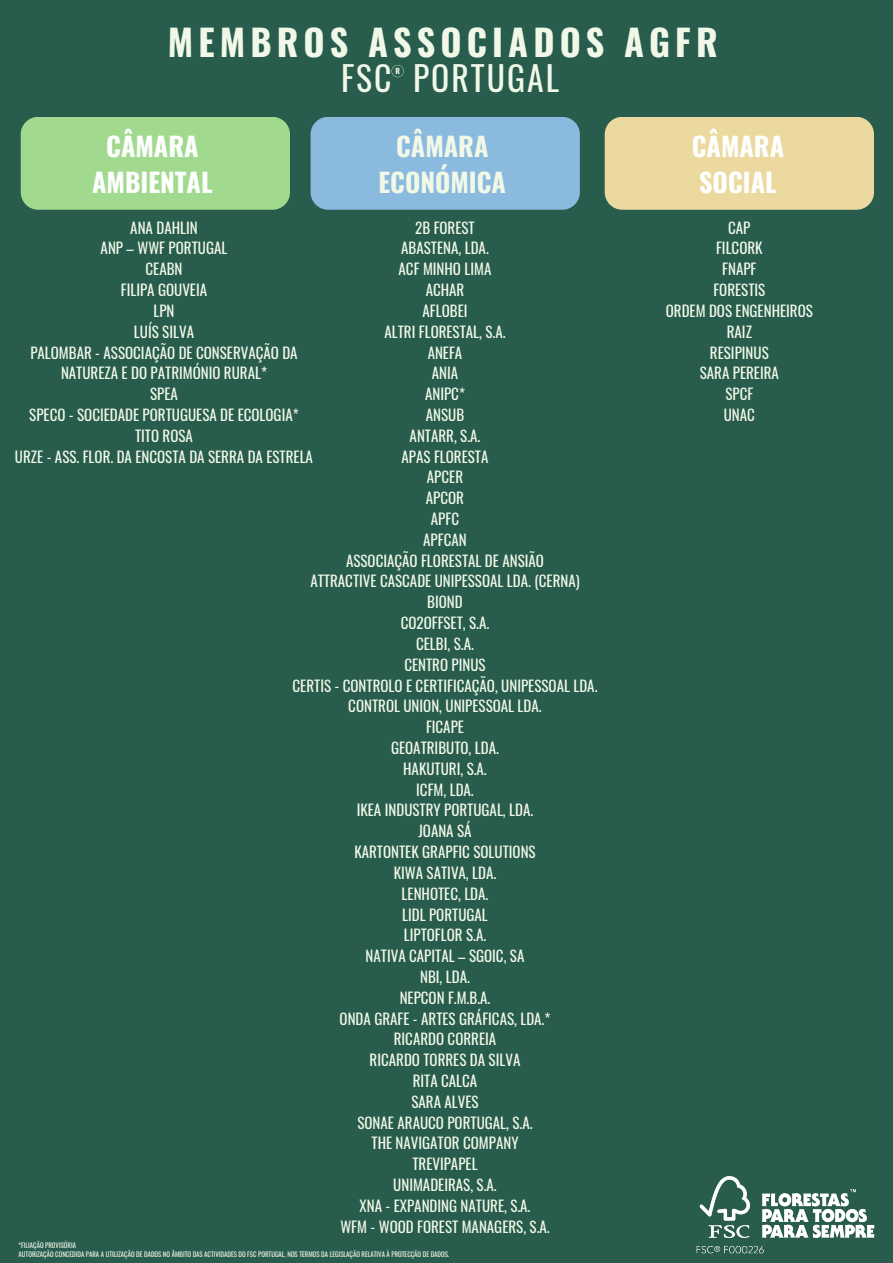
<style>
.page{position:relative;width:893px;height:1263px;background:#285c4d}
.page>*{position:absolute;margin:0;border:0;box-sizing:border-box;transform-origin:0 0}
.t1{font:700 36.15px "Oswald";letter-spacing:.14em;color:#f1f8e8}
.t2{font:33.67px "Oswald";letter-spacing:.06em;color:#f1f8e8}
.t3{font:700 26.25px/36.6px "Oswald";color:#fff;text-align:center}
.t4{font:700 26.25px/36.6px "Oswald";color:#f1f8e8;text-align:center}
.t5{font:15px/20.9px "Oswald";color:#f1f8e8;text-align:center}
.t6{font:700 7.57px "Oswald";color:#f1f8e8}
.t7{font:6.75px "Oswald";color:#f1f8e8}
</style>
<div class="page">
<div style="left:21px;top:117px;width:269px;height:93px;background:#a1da8e;border-radius:18px"></div>
<div style="left:605px;top:117px;width:269px;height:93px;background:#ebd99f;border-radius:18px"></div>
<div style="left:310px;top:117px;width:270px;height:93px;background:#8abadd;border-radius:18px"></div>
<svg style="left:391px;top:65px;width:13px;height:12px"></svg>
<img style="left:699px;top:1176px;width:176px;height:62px">
<img style="left:696px;top:1245px;width:68px;height:9px">
<h3 class="t1" style="left:168px;top:14px;width:551px">MEMBROS ASSOCIADOS AGFR</h3>
<h3 class="t3" style="left:92px;top:126px;width:122px">CÂMARA<br>AMBIENTAL</h3>
<h1 class="t2" style="left:341px;top:51px;width:220px">FSC PORTUGAL</h1>
<h2 class="t6" style="left:395px;top:65px;width:6px">R</h2>
<h4 class="t4" style="left:378px;top:126px;width:129px">CÂMARA<br>ECONÓMICA</h4>
<h4 class="t3" style="left:692px;top:126px;width:94px;text-align:left">CÂMARA<br>SOCIAL</h4>
<p class="t5" style="left:15px;top:216px;width:299px">ANA DAHLIN<br>ANP – WWF PORTUGAL<br>CEABN<br>FILIPA GOUVEIA<br>LPN<br>LUÍS SILVA<br>PALOMBAR - ASSOCIAÇÃO DE CONSERVAÇÃO DA<br>NATUREZA E DO PATRIMÓNIO RURAL*<br>SPEA<br>SPECO - SOCIEDADE PORTUGUESA DE ECOLOGIA*<br>TITO ROSA<br>URZE - ASS. FLOR. DA ENCOSTA DA SERRA DA ESTRELA</p>
<p class="t5" style="left:666px;top:216px;width:148px">CAP<br>FILCORK<br>FNAPF<br>FORESTIS<br>ORDEM DOS ENGENHEIROS<br>RAIZ<br>RESIPINUS<br>SARA PEREIRA<br>SPCF<br>UNAC</p>
<h4 class="t5" style="left:292px;top:216px;width:306px">2B FOREST<br>ABASTENA, LDA.<br>ACF MINHO LIMA<br>ACHAR<br>AFLOBEI<br>ALTRI FLORESTAL, S.A.<br>ANEFA<br>ANIA<br>ANIPC*<br>ANSUB<br>ANTARR, S.A.<br>APAS FLORESTA<br>APCER<br>APCOR<br>APFC<br>APFCAN<br>ASSOCIAÇÃO FLORESTAL DE ANSIÃO<br>ATTRACTIVE CASCADE UNIPESSOAL LDA. (CERNA)<br>BIOND<br>CO2OFFSET, S.A.<br>CELBI, S.A.<br>CENTRO PINUS<br>CERTIS - CONTROLO E CERTIFICAÇÃO, UNIPESSOAL LDA.<br>CONTROL UNION, UNIPESSOAL LDA.<br>FICAPE<br>GEOATRIBUTO, LDA.<br>HAKUTURI, S.A.<br>ICFM, LDA.<br>IKEA INDUSTRY PORTUGAL, LDA.<br>JOANA SÁ<br>KARTONTEK GRAPFIC SOLUTIONS<br>KIWA SATIVA, LDA.<br>LENHOTEC, LDA.<br>LIDL PORTUGAL<br>LIPTOFLOR S.A.<br>NATIVA CAPITAL – SGOIC, SA<br>NBI, LDA.<br>NEPCON F.M.B.A.<br>ONDA GRAFE - ARTES GRÁFICAS, LDA.*<br>RICARDO CORREIA<br>RICARDO TORRES DA SILVA<br>RITA CALCA<br>SARA ALVES<br>SONAE ARAUCO PORTUGAL, S.A.<br>THE NAVIGATOR COMPANY<br>TREVIPAPEL<br>UNIMADEIRAS, S.A.<br>XNA - EXPANDING NATURE, S.A.<br>WFM - WOOD FOREST MANAGERS, S.A.</h4>
<p class="t7" style="left:19px;top:1240px;width:59px">*FILIAÇÃO PROVISÓRIA</p>
<p class="t7" style="left:19px;top:1249px;width:432px">AUTORIZAÇÃO CONCEDIDA PARA A UTILIZAÇÃO DE DADOS NO ÂMBITO DAS ACTIVIDADES DO FSC PORTUGAL, NOS TERMOS DA LEGISLAÇÃO RELATIVA À PROTECÇÃO DE DADOS.</p>
</div>
